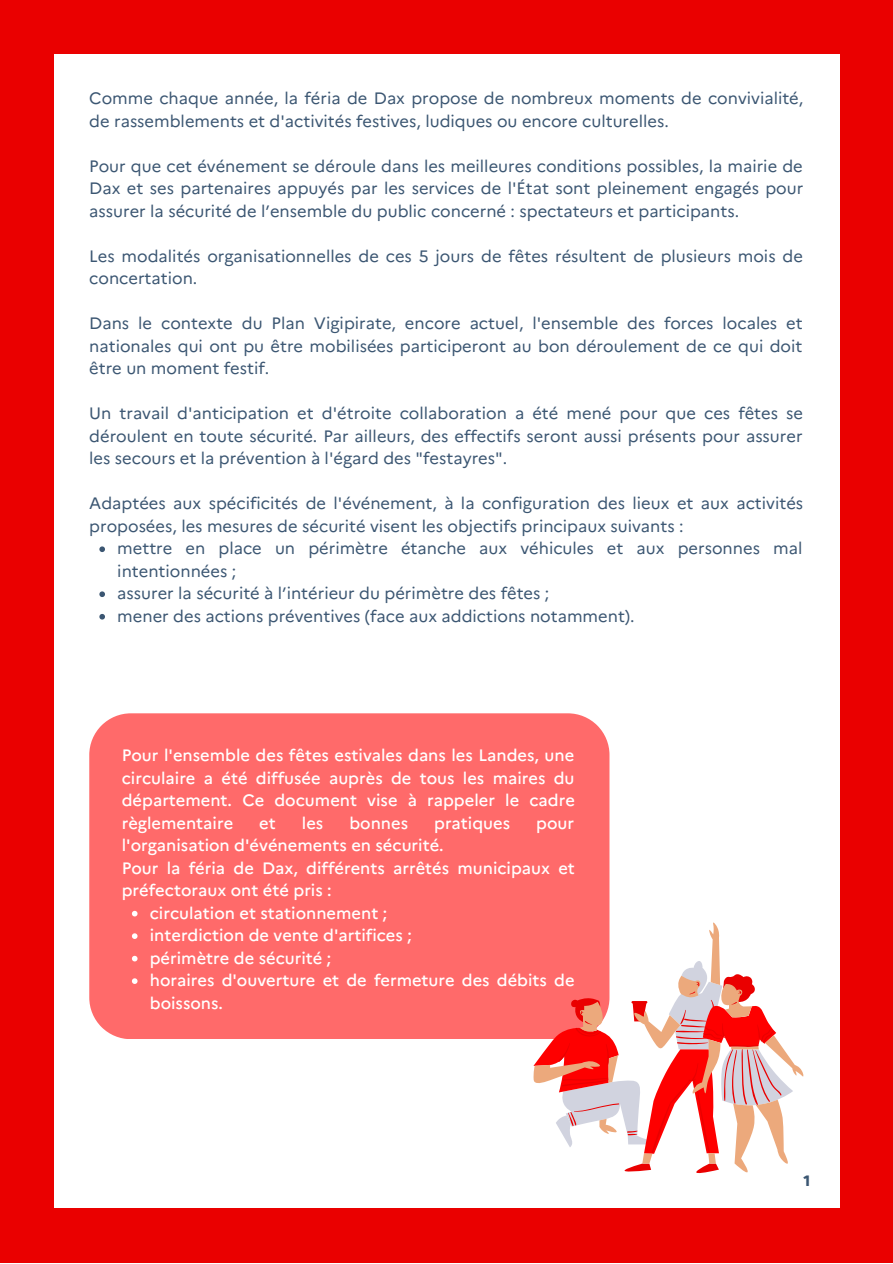
<style>
.page{position:relative;width:893px;height:1264px;background:#fff}
.page>*{position:absolute;margin:0;border:0;box-sizing:border-box;transform-origin:0 0}
.t1{font:16.5px/22.5px "Marianne";color:#3b5672}
.t2{font:500 16.5px/22.5px "Marianne";color:#fff}
.t3{font:800 15px "Marianne";color:#3b5672}
</style>
<div class="page">
<div style="left:0;top:0;width:892px;height:1262px;background:#ea0000"></div>
<div style="left:54px;top:54px;width:785px;height:1154px;background:#fff"></div>
<svg style="left:99px;top:546px;width:6px;height:6px"></svg>
<svg style="left:99px;top:591px;width:6px;height:6px"></svg>
<svg style="left:99px;top:614px;width:6px;height:5px"></svg>
<div style="left:89px;top:713px;width:520px;height:326px;background:#ff6a6a"></div>
<svg style="left:132px;top:910px;width:5px;height:6px"></svg>
<svg style="left:132px;top:933px;width:5px;height:6px"></svg>
<svg style="left:132px;top:955px;width:5px;height:6px"></svg>
<svg style="left:132px;top:978px;width:5px;height:5px"></svg>
<svg style="left:533px;top:922px;width:270px;height:155px"></svg>
<svg style="left:533px;top:960px;width:260px;height:212px"></svg>
<p class="t1" style="left:89px;top:87px;width:715px">Comme chaque année, la féria de Dax propose de nombreux moments de convivialité, de rassemblements et d'activités festives, ludiques ou encore culturelles.</p>
<p class="t1" style="left:89px;top:155px;width:715px;text-align:justify">Pour que cet événement se déroule dans les meilleures conditions possibles, la mairie de Dax et ses partenaires appuyés par les services de l'État sont pleinement engagés pour assurer la sécurité de l’ensemble du public concerné : spectateurs et participants.</p>
<p class="t1" style="left:89px;top:245px;width:715px">Les modalités organisationnelles de ces 5 jours de fêtes résultent de plusieurs mois de concertation.</p>
<p class="t1" style="left:89px;top:312px;width:714px;text-align:justify">Dans le contexte du Plan Vigipirate, encore actuel, l'ensemble des forces locales et nationales qui ont pu être mobilisées participeront au bon déroulement de ce qui doit être un moment festif.</p>
<p class="t1" style="left:89px;top:402px;width:715px;text-align:justify">Un travail d'anticipation et d'étroite collaboration a été mené pour que ces fêtes se déroulent en toute sécurité. Par ailleurs, des effectifs seront aussi présents pour assurer les secours et la prévention à l'égard des "festayres".</p>
<p class="t1" style="left:89px;top:492px;width:715px">Adaptées aux spécificités de l'événement, à la configuration des lieux et aux activités proposées, les mesures de sécurité visent les objectifs principaux suivants :</p>
<p class="t1" style="left:117px;top:537px;width:686px">mettre en place un périmètre étanche aux véhicules et aux personnes mal intentionnées ;</p>
<p class="t1" style="left:117px;top:582px;width:433px">assurer la sécurité à l’intérieur du périmètre des fêtes ;</p>
<p class="t1" style="left:117px;top:604px;width:519px">mener des actions préventives (face aux addictions notamment).</p>
<p class="t2" style="left:122px;top:744px;width:454px;text-align:justify">Pour l'ensemble des fêtes estivales dans les Landes, une circulaire a été diffusée auprès de tous les maires du département. Ce document vise à rappeler le cadre règlementaire</p>
<p class="t2" style="left:259px;top:811px;width:18px">et</p>
<p class="t2" style="left:302px;top:811px;width:23px">les</p>
<p class="t2" style="left:349px;top:811px;width:60px">bonnes</p>
<p class="t2" style="left:434px;top:811px;width:77px">pratiques</p>
<p class="t2" style="left:536px;top:811px;width:39px">pour</p>
<p class="t2" style="left:122px;top:834px;width:323px">l'organisation d'événements en sécurité.</p>
<p class="t2" style="left:122px;top:856px;width:454px">Pour la féria de Dax, différents arrêtés municipaux et préfectoraux ont été pris :</p>
<p class="t2" style="left:150px;top:901px;width:239px">circulation et stationnement ;</p>
<p class="t2" style="left:150px;top:924px;width:263px">interdiction de vente d'artifices ;</p>
<p class="t2" style="left:150px;top:946px;width:183px">périmètre de sécurité ;</p>
<p class="t2" style="left:150px;top:969px;width:426px">horaires d'ouverture et de fermeture des débits de boissons.</p>
<p class="t3" style="left:803px;top:1171px;width:8px">1</p>
</div>
